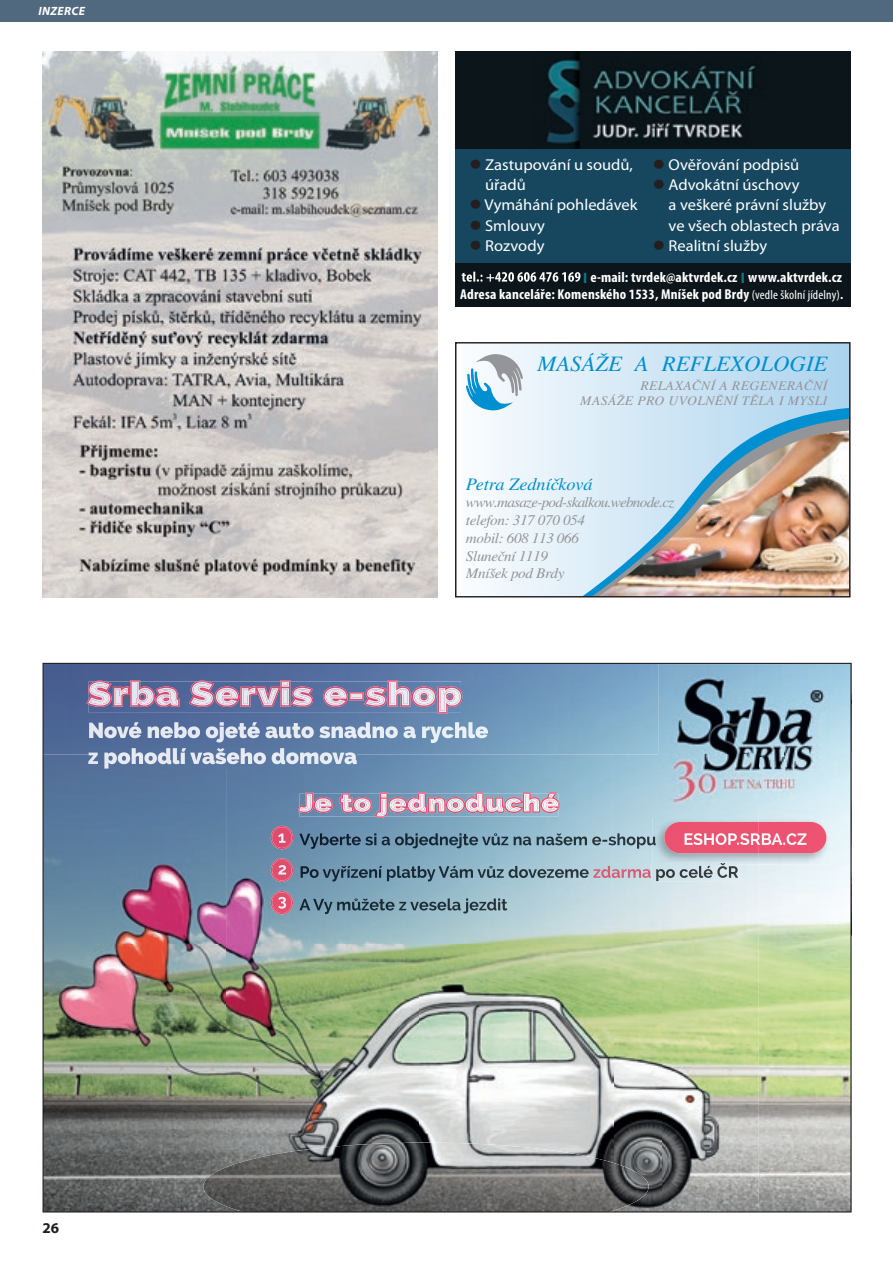
<style>
.page{position:relative;width:893px;height:1263px;background:#fff}
.page>*{position:absolute;margin:0;border:0;box-sizing:border-box;transform-origin:0 0}
.t1{font:italic 21.9px "Times CE";color:#008fd0;scale:1.04 1}
.t2{font:italic 17.55px "Times CE";color:#008fd0;scale:1.04 1}
.t3{font:15.75px/20.1px "Myriad Pro";color:#fff;scale:1.04 1}
.t4{font:700 15px "Myriad Pro";color:#231f20}
.t5{font:italic 14.7px/17.5px "Times CE";letter-spacing:-.025em;color:#939598;scale:1.04 1}
.t6{font:italic 14.7px "Times CE";letter-spacing:-.05em;color:#939598;scale:1.04 1}
.t7{font:700 condensed 14.4px/17.2px "Myriad Pro";letter-spacing:.01em;color:#fff;text-align:right;scale:1.04 1}
.t8{font:italic 13.2px/14.7px "Times CE";letter-spacing:.03em;color:#939598;text-align:right;scale:1.04 1}
.t9{font:italic 700 12px "Myriad Pro";letter-spacing:.03em;color:#fff}
.s1{color:#231f20}
.s2{font-stretch:normal;color:#0d7786}
.s3{font-weight:400;font-size:12.9px}
.s4{font-size:12.9px}
</style>
<div class="page">
<img style="left:43px;top:663px;width:809px;height:549px">
<img style="left:43px;top:51px;width:395px;height:546px">
<div style="left:455px;top:51px;width:395px;height:255px;background:#16475f"></div>
<div style="left:455px;top:263px;width:395px;height:43px;background:#0b151a"></div>
<svg style="left:462px;top:272px;width:118px;height:10px"></svg>
<div style="left:455px;top:51px;width:395px;height:98px;background:#0b151a"></div>
<img style="left:547px;top:51px;width:209px;height:98px">
<div style="left:456px;top:343px;width:394px;height:254px;background:linear-gradient(to right,#fafcfe,#abd3ee)"></div>
<svg style="left:466px;top:354px;width:57px;height:57px"></svg>
<svg style="left:573px;top:406px;width:275px;height:189px;background:#c7e2f3"></svg>
<img style="left:583px;top:417px;width:265px;height:178px">
<div style="left:455px;top:342px;width:395px;height:255px;border:1px solid #231f20"></div>
<div style="left:0;top:0;width:893px;height:21px;background:#51697f"></div>
<p class="t9" style="left:38px;top:3px;width:48px">INZERCE</p>
<p class="t4" style="left:42px;top:1218px;width:18px">26</p>
<p class="t3" style="left:485px;top:155px;width:144px;text-indent:-16px"><span class="s1">●</span> Zastupování u soudů, úřadů</p>
<p class="t3" style="left:469px;top:195px;width:163px"><span class="s1">●</span> Vymáhání pohledávek</p>
<p class="t3" style="left:469px;top:215px;width:74px"><span class="s1">●</span> Smlouvy</p>
<p class="t3" style="left:469px;top:235px;width:74px"><span class="s1">●</span> Rozvody</p>
<p class="t3" style="left:653px;top:155px;width:142px"><span class="s1">●</span> Ověřování podpisů</p>
<p class="t3" style="left:669px;top:175px;width:166px;text-indent:-16px"><span class="s1">●</span> Advokátní úschovy<br>a veškeré právní služby ve všech oblastech práva</p>
<p class="t3" style="left:653px;top:235px;width:111px"><span class="s1">●</span> Realitní služby</p>
<p class="t7" style="left:460px;top:268px;width:370px"><span class="s2">l</span> e-mail: tvrdek@aktvrdek.cz <span class="s2">l</span> www.aktvrdek.cz<br>Adresa kanceláře: Komenského 1533, Mníšek pod Brdy <span class="s3">(vedle školní jídelny)</span><span class="s4">.</span></p>
<h1 class="t1" style="left:537px;top:351px;width:280px">MASÁŽE A REFLEXOLOGIE</h1>
<p class="t8" style="left:580px;top:378px;width:239px">RELAXAČNÍ A REGENERAČNÍ<br>MASÁŽE PRO UVOLNĚNÍ TĚLA I MYSLI</p>
<p class="t2" style="left:466px;top:474px;width:123px">Petra Zedníčková</p>
<p class="t5" style="left:466px;top:511px;width:116px">telefon: 317 070 054</p>
<p class="t6" style="left:466px;top:494px;width:202px">www.masaze-pod-skalkou.webnode.cz</p>
<p class="t5" style="left:466px;top:529px;width:110px">mobil: 608 113 066<br>Sluneční 1119<br>Mníšek pod Brdy</p>
</div>
